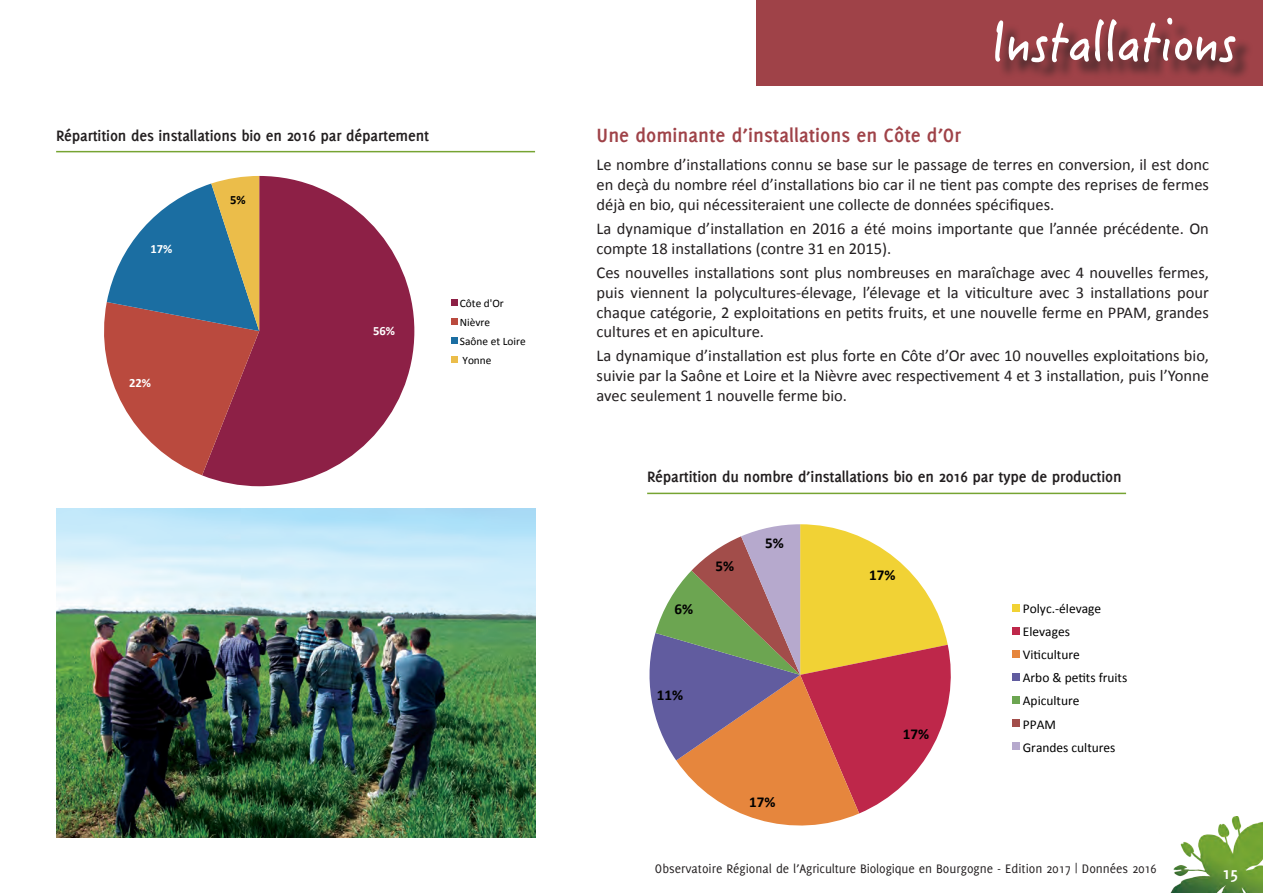
<style>
.page{position:relative;width:1263px;height:893px;background:#fff}
.page>*{position:absolute;margin:0;border:0;box-sizing:border-box;transform-origin:0 0}
.t1{font:54px "Hanzi Pen SC W5";letter-spacing:-.03em;color:#fff}
.t2{font:700 21px "Delicious";color:#9f4248}
.t3{font:700 18px "Delicious";color:#fff}
.t4{font:16.5px/19.8px "Calibri";color:#231f20;text-align:justify}
.t5{font:700 16.5px "Delicious";letter-spacing:-.01em;color:#231f20}
.t6{font:700 15.15px "Calibri";color:#000}
.t7{font:13.5px "Delicious";color:#231f20}
.t8{font:13.5px/23.1px "Calibri";color:#000}
.t9{font:700 12.6px "Calibri";color:#fff}
.t10{font:700 12.6px "Calibri";color:#000}
.t11{font:11.4px/18.8px "Calibri";color:#000}
</style>
<div class="page">
<img style="left:1170px;top:816px;width:93px;height:77px">
<svg style="left:649px;top:524px;width:302px;height:302px"></svg>
<div style="left:1012px;top:604px;width:7px;height:7px;background:#f1d235"></div>
<div style="left:1012px;top:627px;width:7px;height:8px;background:#be274a"></div>
<div style="left:1012px;top:650px;width:7px;height:8px;background:#e6863d"></div>
<div style="left:1012px;top:673px;width:7px;height:8px;background:#615c9f"></div>
<div style="left:1012px;top:696px;width:7px;height:8px;background:#6ca551"></div>
<div style="left:1012px;top:720px;width:7px;height:7px;background:#a24d4a"></div>
<div style="left:1012px;top:743px;width:7px;height:7px;background:#b6a9cd"></div>
<svg style="left:202px;top:176px;width:212px;height:310px;fill:#8d2046"></svg>
<svg style="left:104px;top:176px;width:155px;height:299px"></svg>
<svg style="left:451px;top:300px;width:6px;height:6px"></svg>
<svg style="left:451px;top:319px;width:6px;height:6px"></svg>
<div style="left:451px;top:337px;width:6px;height:7px;background:#1b6ea2"></div>
<svg style="left:451px;top:356px;width:6px;height:6px"></svg>
<img style="left:57px;top:509px;width:478px;height:328px">
<div style="left:757px;top:0;width:506px;height:86px;background:#9f4248"></div>
<div style="left:997px;top:20px;width:256px;height:60px;background:#231f20;opacity:.75"></div>
<hr style="left:647px;top:493px;width:479px;height:1px;background:#76a432">
<hr style="left:56px;top:151px;width:479px;height:1px;background:#76a432">
<p class="t5" style="left:56px;top:126px;width:375px">Répartition des installations bio en 2016 par département</p>
<p class="t9" style="left:150px;top:241px;width:23px">17%</p>
<p class="t9" style="left:129px;top:375px;width:23px">22%</p>
<p class="t10" style="left:230px;top:192px;width:17px">5%</p>
<p class="t9" style="left:373px;top:323px;width:23px">56%</p>
<p class="t11" style="left:460px;top:294px;width:67px">Côte d'Or<br>Nièvre<br>Saône et Loire<br>Yonne</p>
<h1 class="t1" style="left:991px;top:8px;width:248px">Installations</h1>
<p class="t2" style="left:597px;top:123px;width:366px">Une dominante d’installations en Côte d’Or</p>
<p class="t4" style="left:597px;top:155px;width:614px">Le nombre d’installations connu se base sur le passage de terres en conversion, il est donc en deçà du nombre réel d’installations bio car il ne tient pas compte des reprises de fermes déjà en bio, qui nécessiteraient une collecte de données spécifiques.</p>
<p class="t4" style="left:597px;top:219px;width:614px">La dynamique d’installation en 2016 a été moins importante que l’année précédente. On compte 18 installations (contre 31 en 2015).</p>
<p class="t4" style="left:597px;top:263px;width:614px">Ces nouvelles installations sont plus nombreuses en maraîchage avec 4 nouvelles fermes, puis viennent la polycultures-élevage, l’élevage et la viticulture avec 3 installations pour chaque catégorie, 2 exploitations en petits fruits, et une nouvelle ferme en PPAM, grandes cultures et en apiculture.</p>
<p class="t4" style="left:597px;top:346px;width:614px">La dynamique d’installation est plus forte en Côte d’Or avec 10 nouvelles exploitations bio, suivie par la Saône et Loire et la Nièvre avec respectivement 4 et 3 installation, puis l’Yonne avec seulement 1 nouvelle ferme bio.</p>
<p class="t5" style="left:647px;top:468px;width:476px">Répartition du nombre d’installations bio en 2016 par type de production</p>
<p class="t6" style="left:674px;top:599px;width:20px">6%</p>
<p class="t6" style="left:715px;top:556px;width:20px">5%</p>
<p class="t6" style="left:657px;top:685px;width:28px">11%</p>
<p class="t6" style="left:765px;top:533px;width:20px">5%</p>
<p class="t6" style="left:749px;top:793px;width:28px">17%</p>
<p class="t6" style="left:869px;top:565px;width:28px">17%</p>
<p class="t6" style="left:903px;top:724px;width:28px">17%</p>
<p class="t8" style="left:1023px;top:597px;width:106px">Polyc.-élevage<br>Elevages<br>Vi2culture<br>Arbo &amp; pe2ts fruits<br>Apiculture<br>PPAM<br>Grandes cultures</p>
<p class="t7" style="left:655px;top:861px;width:503px">Observatoire Régional de l’Agriculture Biologique en Bourgogne - Edition 2017 | Données 2016</p>
<p class="t3" style="left:1222px;top:863px;width:18px">15</p>
</div>
